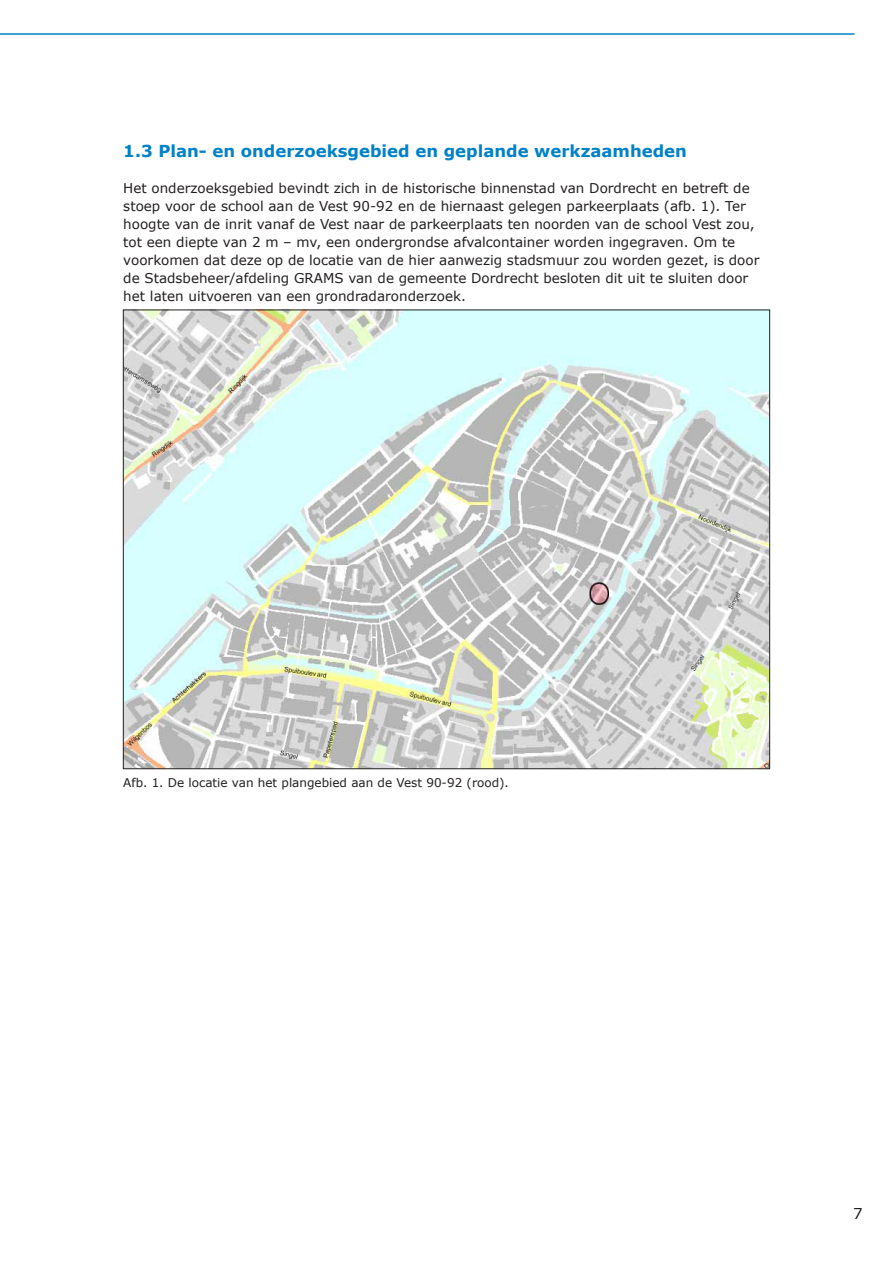
<style>
.page{position:relative;width:893px;height:1263px;background:#fff}
.page>*{position:absolute;margin:0;border:0;box-sizing:border-box;transform-origin:0 0}
.Paragraaf_1-kop_blau{font:700 16.5px "Verdana";color:#0082c8}
.t1{font:15px "Verdana";color:#231f20}
.Platte_tekst{font:13.5px/18px "Verdana";color:#231f20}
.Bijschriften{font:12px "Verdana";color:#231f20}
</style>
<div class="page">
<hr style="left:0;top:34px;width:854px;height:1px;background:#0082c8">
<img style="left:125px;top:312px;width:643px;height:455px">
<p class="Paragraaf_1-kop_blau" style="left:123px;top:141px;width:565px">1.3 Plan- en onderzoeksgebied en geplande werkzaamheden</p>
<p class="Platte_tekst" style="left:123px;top:179px;width:638px">Het onderzoeksgebied bevindt zich in de historische binnenstad van Dordrecht en betreft de stoep voor de school aan de Vest 90-92 en de hiernaast gelegen parkeerplaats (afb. 1). Ter hoogte van de inrit vanaf de Vest naar de parkeerplaats ten noorden van de school Vest zou, tot een diepte van 2 m – mv, een ondergrondse afvalcontainer worden ingegraven. Om te voorkomen dat deze op de locatie van de hier aanwezig stadsmuur zou worden gezet, is door de Stadsbeheer/afdeling GRAMS van de gemeente Dordrecht besloten dit uit te sluiten door het laten uitvoeren van een grondradaronderzoek.</p>
<p class="Bijschriften" style="left:123px;top:775px;width:387px">Afb. 1. De locatie van het plangebied aan de Vest 90-92 (rood).</p>
<p class="t1" style="left:853px;top:1204px;width:11px">7</p>
</div>
